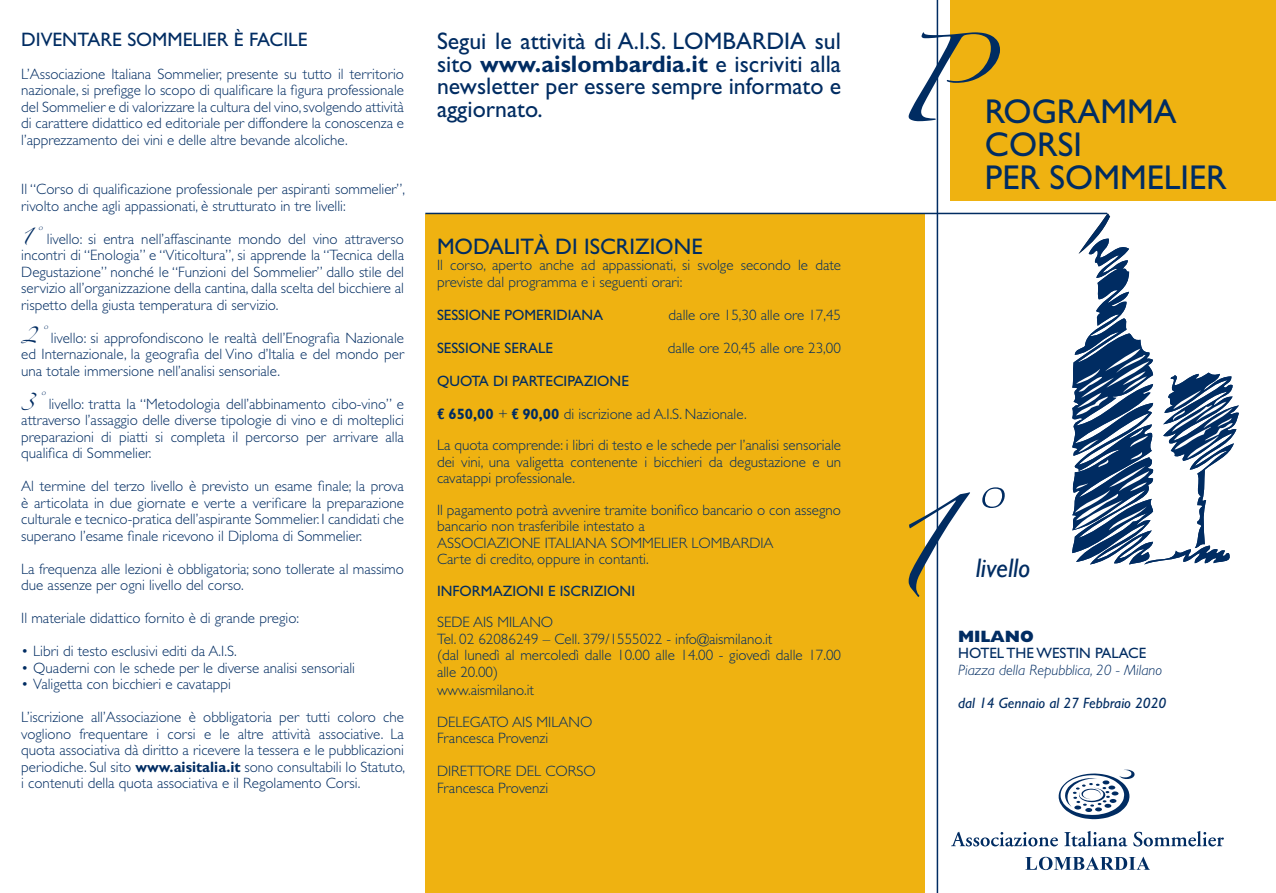
<style>
.page{position:relative;width:1276px;height:893px;background:#fff}
.page>*{position:absolute;margin:0;border:0;box-sizing:border-box;transform-origin:0 0}
.t1{font:88.8px "Zapfino";color:#002c62}
.t2{font:78.3px "Zapfino";color:#002c62}
.t3{font:34.5px "Gill Sans";color:#002c62}
.t4{font:italic 27px "Gill Sans";color:#002c62}
.Stile_di_paragrafo_2{font:24px/22.5px "Gill Sans";color:#002c62;text-align:justify}
.Normale{font:22.5px "Gill Sans";color:#002c62}
.Normale-2{font:19.5px "Gill Sans";color:#002c62}
.Normale-3{font:800 16.5px "Gill Sans";color:#002c62}
.Normale-4{font:300 15px/16.5px "Gill Sans";color:#002c62;text-align:justify}
.Stile_di_paragrafo_1{font:300 15px/16.5px "Gill Sans";color:#002c62;text-align:justify}
.Normale-5{font:15px "Gill Sans";color:#002c62}
.Normale-6{font:italic 300 15px "Gill Sans";color:#002c62}
.Normale-7{font:italic 15px "Gill Sans";color:#002c62}
.s1{font-family:"Zapfino";font-weight:400}
.s2{font-weight:700}
.s3{font-family:"Helvetica Neue";font-weight:700;font-stretch:condensed}
</style>
<div class="page">
<div style="left:950px;top:0;width:326px;height:201px;background:#efb211"></div>
<div style="left:425px;top:215px;width:499px;height:678px;background:#efb211"></div>
<svg style="left:1070px;top:213px;width:169px;height:352px"></svg>
<hr style="left:425px;top:213px;width:682px;height:1px;background:#002c62">
<hr style="left:936px;top:0;width:2px;height:893px;background:#002c62">
<svg style="left:951px;top:832px;width:107px;height:14px"></svg>
<svg style="left:1064px;top:831px;width:63px;height:15px"></svg>
<svg style="left:1133px;top:831px;width:90px;height:15px"></svg>
<svg style="left:1058px;top:769px;width:76px;height:50px"></svg>
<svg style="left:1025px;top:857px;width:125px;height:13px"></svg>
<p class="Normale-2" style="left:21px;top:28px;width:288px">DIVENTARE SOMMELIER È FACILE</p>
<p class="Normale-4" style="left:21px;top:65px;width:384px">L’Associazione Italiana Sommelier, presente su tutto il territorio nazionale, si prefigge lo scopo di qualificare la figura professionale del Sommelier e di valorizzare la cultura del vino, svolgendo attività di carattere didattico ed editoriale per diffondere la conoscenza e l’apprezzamento dei vini e delle altre bevande alcoliche.</p>
<p class="Normale-4" style="left:21px;top:181px;width:385px">Il “Corso di qualificazione professionale per aspiranti sommelier”, rivolto anche agli appassionati, è strutturato in tre livelli:</p>
<p class="Normale-4" style="left:21px;top:230px;width:384px"><span class="s1">1°</span> livello: si entra nell’affascinante mondo del vino attraverso incontri di “Enologia” e “Viticoltura”, si apprende la “Tecnica della Degustazione” nonché le “Funzioni del Sommelier” dallo stile del servizio all’organizzazione della cantina, dalla scelta del bicchiere al rispetto della giusta temperatura di servizio.</p>
<p class="Normale-4" style="left:21px;top:329px;width:384px"><span class="s1">2°</span> livello: si approfondiscono le realtà dell’Enografia Nazionale ed Internazionale, la geografia del Vino d’Italia e del mondo per una totale immersione nell’analisi sensoriale.</p>
<p class="Normale-4" style="left:21px;top:395px;width:384px"><span class="s1">3°</span> livello: tratta la “Metodologia dell’abbinamento cibo-vino” e attraverso l’assaggio delle diverse tipologie di vino e di molteplici preparazioni di piatti si completa il percorso per arrivare alla qualifica di Sommelier.</p>
<p class="Normale-4" style="left:21px;top:478px;width:384px">Al termine del terzo livello è previsto un esame finale; la prova è articolata in due giornate e verte a verificare la preparazione culturale e tecnico-pratica dell’aspirante Sommelier. I candidati che superano l’esame finale ricevono il Diploma di Sommelier.</p>
<p class="Normale-4" style="left:21px;top:560px;width:384px">La frequenza alle lezioni è obbligatoria; sono tollerate al massimo due assenze per ogni livello del corso.</p>
<p class="Normale-4" style="left:21px;top:610px;width:279px">Il materiale didattico fornito è di grande pregio:</p>
<p class="Normale-4" style="left:21px;top:643px;width:217px">• Libri di testo esclusivi editi da A.I.S.</p>
<p class="Normale-4" style="left:21px;top:659px;width:335px">• Quaderni con le schede per le diverse analisi sensoriali</p>
<p class="Normale-4" style="left:21px;top:676px;width:211px">• Valigetta con bicchieri e cavatappi</p>
<p class="Stile_di_paragrafo_1" style="left:21px;top:709px;width:385px">L’iscrizione all’Associazione è obbligatoria per tutti coloro che vogliono frequentare i corsi e le altre attività associative. La quota associativa dà diritto a ricevere la tessera e le pubblicazioni periodiche. Sul sito <span class="s2">www.aisitalia.it</span> sono consultabili lo Statuto, i contenuti della quota associativa e il Regolamento Corsi.</p>
<p class="Stile_di_paragrafo_2" style="left:437px;top:30px;width:405px">Segui le attività di A.I.S. LOMBARDIA sul sito <span class="s2">www.aislombardia.it</span> e iscriviti alla newsletter per essere sempre informato e aggiornato.</p>
<p class="Normale" style="left:437px;top:233px;width:267px">MODALITÀ DI ISCRIZIONE</p>
<p class="Normale-4" style="left:437px;top:257px;width:405px">Il corso, aperto anche ad appassionati, si svolge secondo le date previste dal programma e i seguenti orari:</p>
<p class="Normale-5" style="left:437px;top:306px;width:168px">SESSIONE POMERIDIANA</p>
<p class="Normale-4" style="left:668px;top:307px;width:174px">dalle ore 15,30 alle ore 17,45</p>
<p class="Normale-5" style="left:437px;top:339px;width:117px">SESSIONE SERALE</p>
<p class="Normale-4" style="left:668px;top:340px;width:174px">dalle ore 20,45 alle ore 23,00</p>
<p class="Normale-5" style="left:437px;top:372px;width:193px">QUOTA DI PARTECIPAZIONE</p>
<p class="Normale-4" style="left:437px;top:406px;width:311px"><span class="s3">€</span> <span class="s2">650,00</span> + <span class="s3">€</span> <span class="s2">90,00</span> di iscrizione ad A.I.S. Nazionale.</p>
<p class="Normale-4" style="left:437px;top:437px;width:405px">La quota comprende: i libri di testo e le schede per l’analisi sensoriale dei vini, una valigetta contenente i bicchieri da degustazione e un cavatappi professionale.</p>
<p class="Normale-4" style="left:437px;top:502px;width:405px">Il pagamento potrà avvenire tramite bonifico bancario o con assegno bancario non trasferibile intestato a</p>
<p class="Normale-4" style="left:437px;top:535px;width:338px">ASSOCIAZIONE ITALIANA SOMMELIER LOMBARDIA</p>
<p class="Normale-4" style="left:437px;top:551px;width:213px">Carte di credito, oppure in contanti.</p>
<p class="Normale-5" style="left:437px;top:582px;width:200px">INFORMAZIONI E ISCRIZIONI</p>
<p class="Normale-4" style="left:437px;top:614px;width:118px">SEDE AIS MILANO</p>
<p class="Normale-4" style="left:437px;top:631px;width:337px">Tel. 02 62086249 – Cell. 379/1555022 - info@aismilano.it</p>
<p class="Normale-4" style="left:437px;top:647px;width:405px">(dal lunedì al mercoledì dalle 10.00 alle 14.00 - giovedì dalle 17.00 alle 20.00)</p>
<p class="Normale-4" style="left:437px;top:682px;width:99px">www.aismilano.it</p>
<p class="Normale-4" style="left:437px;top:713px;width:157px">DELEGATO AIS MILANO</p>
<p class="Normale-4" style="left:437px;top:730px;width:113px">Francesca Provenzi</p>
<p class="Normale-4" style="left:437px;top:763px;width:160px">DIRETTORE DEL CORSO</p>
<p class="Normale-4" style="left:437px;top:779px;width:113px">Francesca Provenzi</p>
<p class="t2" style="left:893px;top:47px;width:84px">P</p>
<p class="t3" style="left:985px;top:91px;width:193px">ROGRAMMA</p>
<p class="t3" style="left:985px;top:124px;width:99px">CORSI</p>
<p class="t3" style="left:985px;top:157px;width:243px">PER SOMMELIER</p>
<p class="t1" style="left:884px;top:508px;width:105px">1°</p>
<p class="t4" style="left:976px;top:552px;width:56px">livello</p>
<p class="Normale-3" style="left:958px;top:627px;width:77px">MILANO</p>
<p class="Normale-5" style="left:958px;top:645px;width:190px">HOTEL THE WESTIN PALACE</p>
<p class="Normale-6" style="left:958px;top:661px;width:206px">Piazza della Repubblica, 20 - Milano</p>
<p class="Normale-7" style="left:958px;top:694px;width:210px">dal 14 Gennaio al 27 Febbraio 2020</p>
</div>
